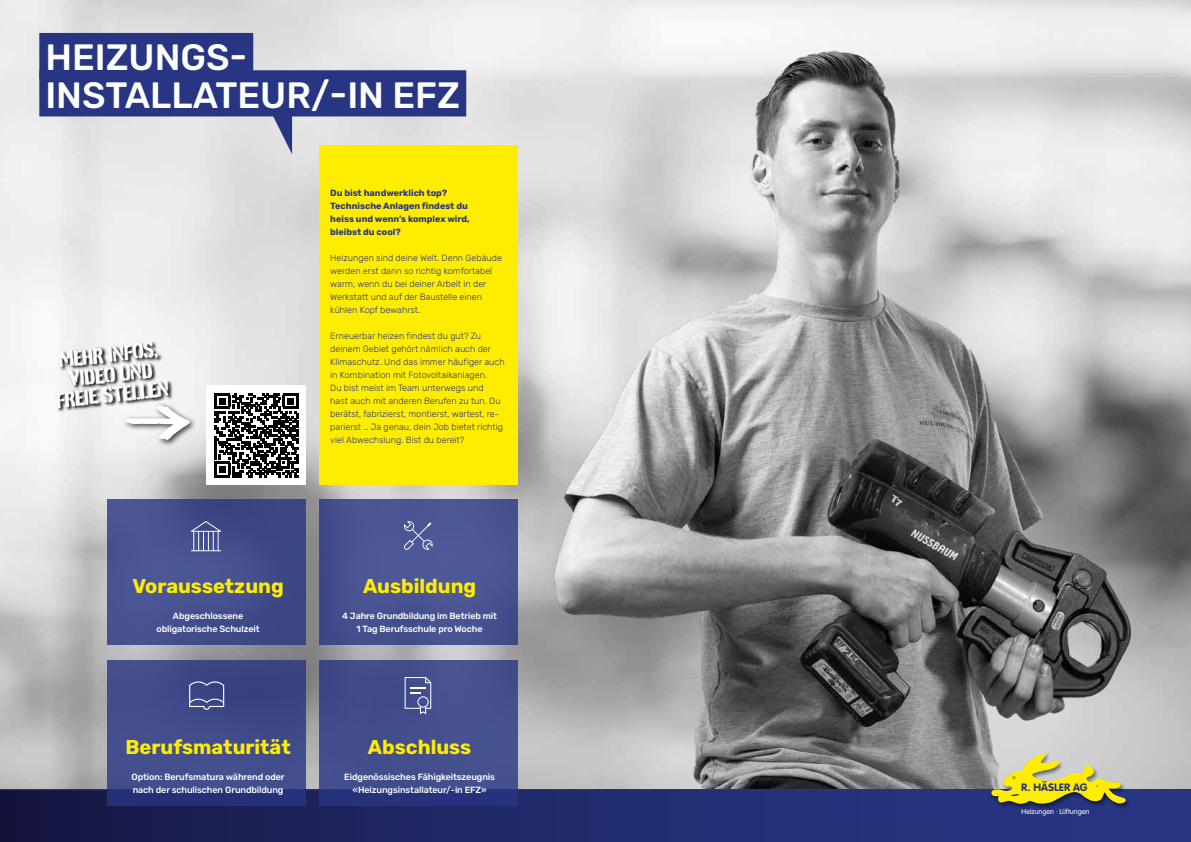
<style>
.page{position:relative;width:1191px;height:842px;background:#fff}
.page>*{position:absolute;margin:0;border:0;box-sizing:border-box;transform-origin:0 0}
.t1{font:500 36.6px/37.3px "Rubik";color:#fff}
.t2{font:22px/20px "Burnaby Stencil";color:#fff;text-align:center}
.t3{font:700 20px "Rubik";color:#ffed00}
.t4{font:11.3px "VAG Rundschrift D";color:#283583}
.t5{font:300 9px/13px "Rubik";color:#283583}
.t6{font:500 9px/13px "Rubik";letter-spacing:-.01em;color:#fff;text-align:center}
.t7{font:700 9px/13px "Rubik";color:#283583}
.t8{font:300 7.7px "VAG Rundschrift D";color:#fff}
</style>
<div class="page">
<img style="left:0;top:0;width:1191px;height:789px">
<img style="left:521px;top:33px;width:634px;height:756px">
<svg style="left:0;top:789px;width:1191px;height:53px;background:#20296a"></svg>
<div style="left:319px;top:145px;width:198px;height:340px;background:#ffed00"></div>
<div style="left:39px;top:33px;width:214px;height:46px;background:#283583"></div>
<div style="left:39px;top:70px;width:427px;height:46px;background:#283583"></div>
<div style="left:107px;top:499px;width:199px;height:146px;background:#45508e"></div>
<svg style="left:107px;top:660px;width:199px;height:146px;background:#3d4787"></svg>
<div style="left:319px;top:499px;width:198px;height:146px;background:#4a5493"></div>
<svg style="left:319px;top:660px;width:198px;height:146px;background:#404a8a"></svg>
<svg style="left:191px;top:521px;width:30px;height:30px"></svg>
<svg style="left:404px;top:521px;width:29px;height:29px"></svg>
<svg style="left:404px;top:677px;width:27px;height:37px"></svg>
<svg style="left:189px;top:681px;width:35px;height:29px"></svg>
<div style="left:207px;top:386px;width:99px;height:99px;background:#fff"></div>
<svg style="left:214px;top:393px;width:84px;height:84px"></svg>
<div style="left:219px;top:466px;width:7px;height:7px;background:#000"></div>
<svg style="left:56px;top:341px;width:118px;height:72px"></svg>
<div style="left:122px;top:402px;width:75px;height:45px;background:#000;opacity:.75"></div>
<svg style="left:124px;top:405px;width:66px;height:35px"></svg>
<svg style="left:272px;top:116px;width:20px;height:38px"></svg>
<div style="left:990px;top:752px;width:141px;height:58px;background:#000;opacity:.5"></div>
<svg style="left:991px;top:752px;width:134px;height:53px;background:#cac365"></svg>
<h1 class="t1" style="left:45px;top:41px;width:416px">HEIZUNGS-<br>INSTALLATEUR/-IN EFZ</h1>
<h2 class="t2" style="left:51px;top:351px;width:115px;rotate:-6deg">MEHR INFOS,<br>VIDEO UND<br>FREIE STELLEN</h2>
<p class="t7" style="left:330px;top:186px;width:141px">Du bist handwerklich top?<br>Technische Anlagen findest du heiss und wenn’s komplex wird, bleibst du cool?</p>
<p class="t5" style="left:330px;top:251px;width:173px">Heizungen sind deine Welt. Denn Gebäude werden erst dann so richtig komfortabel warm, wenn du bei deiner Arbeit in der Werkstatt und auf der Baustelle einen kühlen Kopf bewahrst.</p>
<p class="t5" style="left:330px;top:329px;width:176px">Erneuerbar heizen findest du gut? Zu deinem Gebiet gehört nämlich auch der Klimaschutz. Und das immer häufiger auch in Kombination mit Fotovoltaikanlagen.<br>Du bist meist im Team unterwegs und<br>hast auch mit anderen Berufen zu tun. Du berätst, fabrizierst, montierst, wartest, re&shy;parierst … Ja genau, dein Job bietet richtig viel Abwechslung. Bist du bereit?</p>
<h3 class="t3" style="left:132px;top:574px;width:153px">Voraussetzung</h3>
<p class="t6" style="left:156px;top:610px;width:105px">Abgeschlossene obligatorische Schulzeit</p>
<h3 class="t3" style="left:125px;top:735px;width:167px">Berufsmaturität</h3>
<p class="t6" style="left:132px;top:771px;width:155px;text-align:left">Option: Berufsmatura während oder nach der schulischen Grundbildung</p>
<h3 class="t3" style="left:363px;top:574px;width:115px">Ausbildung</h3>
<p class="t6" style="left:342px;top:610px;width:156px">4 Jahre Grundbildung im Betrieb mit<br>1 Tag Berufsschule pro Woche</p>
<h3 class="t3" style="left:368px;top:735px;width:105px">Abschluss</h3>
<p class="t6" style="left:344px;top:771px;width:152px">Eidgenössisches Fähigkeitszeugnis «Heizungsinstallateur/-in EFZ»</p>
<p class="t4" style="left:1021px;top:781px;width:68px">R. HÄSLER AG</p>
<p class="t8" style="left:1021px;top:807px;width:69px">Heizungen · Lüftungen</p>
</div>
